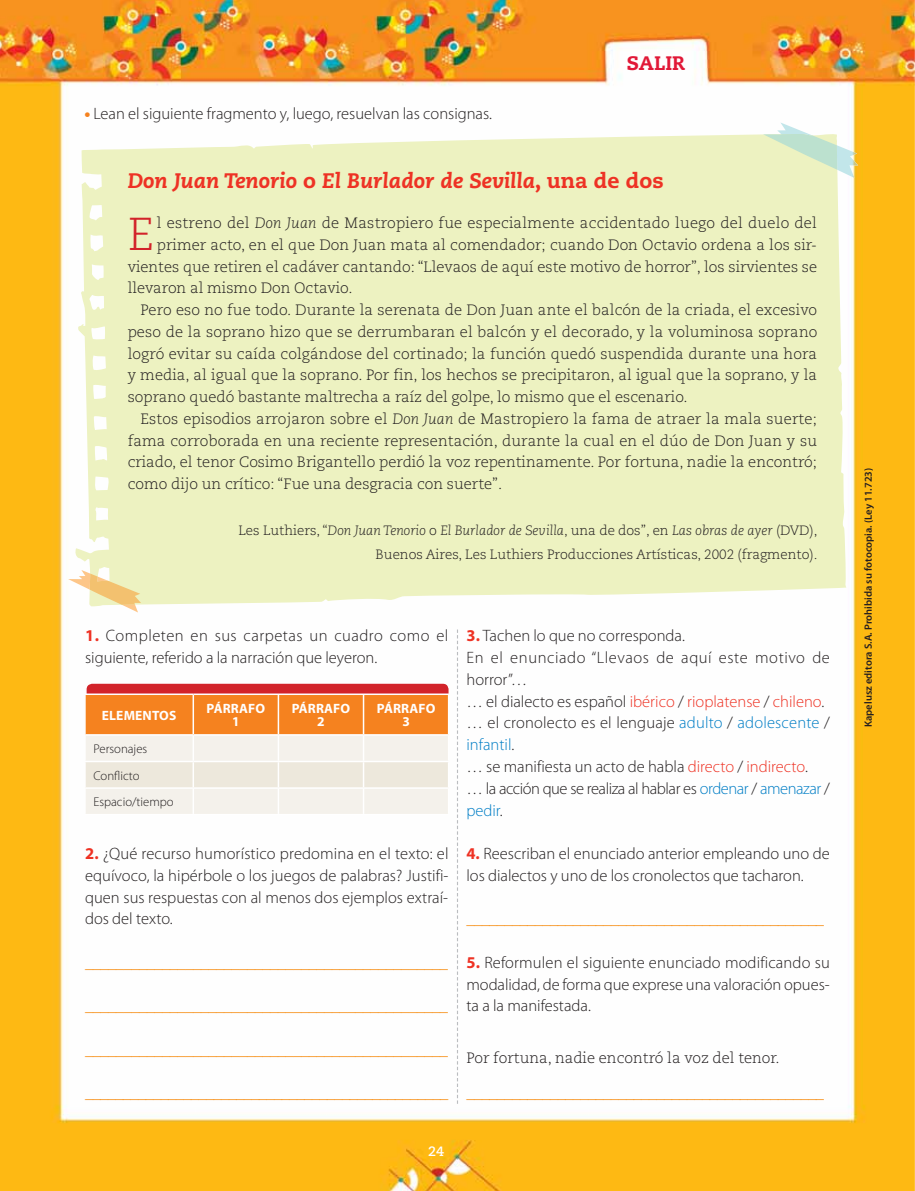
<style>
.page{position:relative;width:915px;height:1191px;background:#fff}
.page>*{position:absolute;margin:0;border:0;box-sizing:border-box;transform-origin:0 0}
.t1{font:300 46.05px "Caecilia LT Std";color:#d2232a}
.t2{font:italic 800 21px "Caecilia LT Std";color:#ee3224}
.t3{font:800 19.5px "Caecilia LT Std";color:#e11837}
.t4{font:300 16.5px/21.8px "Myriad Pro";color:#231f20}
.t5{font:300 semi-condensed 16.5px "Myriad Pro";color:#f7931d}
.t6{font:300 16.5px "Caecilia LT Std";color:#f7931d}
.t7{font:300 15px "Caecilia LT Std";letter-spacing:.005em;color:#231f20}
.t8{font:300 13.5px/24px "Caecilia LT Std";color:#231f20;text-align:right}
.t9{font:700 13.5px/13.5px "Myriad Pro";letter-spacing:.01em;color:#fff;text-align:center}
.t10{font:700 13.5px "Caecilia LT Std";color:#fff}
.t11{font:300 12.75px/26.5px "Myriad Pro";color:#231f20}
.t12{font:600 10.5px "Myriad Pro";color:#231f20}
.s1{font-weight:900;color:#f5821f}
.s2{font-style:normal}
.s3{font-style:italic}
.s4{font-weight:700;color:#ee3224}
.s5{color:#ee3224}
.s6{color:#007dc5}
</style>
<div class="page">
<img style="left:0;top:0;width:914px;height:1190px">
<div style="left:75px;top:134px;width:771px;height:472px;background:#edf2c1"></div>
<img style="left:762px;top:122px;width:95px;height:56px">
<svg style="left:763px;top:134px;width:74px;height:36px;background:#d7eac7"></svg>
<img style="left:68px;top:570px;width:70px;height:42px">
<svg style="left:90px;top:573px;width:51px;height:32px;background:#f0da9c"></svg>
<svg style="left:457px;top:629px;width:1px;height:474px"></svg>
<svg style="left:84px;top:681px;width:366px;height:133px;background:#f0be9b"></svg>
<hr style="left:277px;top:735px;width:2px;height:25px;background:#fff">
<hr style="left:277px;top:789px;width:2px;height:25px;background:#fff">
<hr style="left:277px;top:695px;width:2px;height:39px;background:#fff">
<hr style="left:192px;top:789px;width:2px;height:25px;background:#fff">
<hr style="left:277px;top:762px;width:2px;height:25px;background:#fff">
<hr style="left:192px;top:735px;width:2px;height:25px;background:#fff">
<hr style="left:192px;top:762px;width:2px;height:25px;background:#fff">
<hr style="left:192px;top:695px;width:2px;height:39px;background:#fff">
<hr style="left:84px;top:693px;width:109px;height:2px;background:#fff">
<hr style="left:84px;top:695px;width:2px;height:39px;background:#fff">
<hr style="left:193px;top:693px;width:256px;height:2px;background:#fff">
<hr style="left:362px;top:695px;width:2px;height:39px;background:#fff">
<hr style="left:447px;top:695px;width:2px;height:39px;background:#fff">
<hr style="left:84px;top:789px;width:2px;height:25px;background:#fff">
<hr style="left:362px;top:789px;width:2px;height:25px;background:#fff">
<hr style="left:447px;top:789px;width:2px;height:25px;background:#fff">
<hr style="left:84px;top:734px;width:109px;height:1px;background:#fff">
<hr style="left:84px;top:735px;width:2px;height:25px;background:#fff">
<hr style="left:193px;top:734px;width:256px;height:1px;background:#fff">
<hr style="left:362px;top:735px;width:2px;height:25px;background:#fff">
<hr style="left:447px;top:735px;width:2px;height:25px;background:#fff">
<hr style="left:84px;top:760px;width:109px;height:2px;background:#fff">
<hr style="left:84px;top:762px;width:2px;height:25px;background:#fff">
<hr style="left:193px;top:760px;width:256px;height:2px;background:#fff">
<hr style="left:362px;top:762px;width:2px;height:25px;background:#fff">
<hr style="left:447px;top:762px;width:2px;height:25px;background:#fff">
<hr style="left:84px;top:787px;width:365px;height:2px;background:#fff">
<hr style="left:84px;top:814px;width:365px;height:1px;background:#fff">
<p class="t4" style="left:84px;top:105px;width:408px"><span class="s1">•</span> Lean el siguiente fragmento y, luego, resuelvan las consignas.</p>
<h3 class="t3" style="left:626px;top:54px;width:60px">SALIR</h3>
<h2 class="t2" style="left:128px;top:168px;width:537px">Don Juan Tenorio <span class="s2">o</span> El Burlador de Sevilla<span class="s2">, una de dos</span></h2>
<h1 class="t1" style="left:128px;top:211px;width:28px">E</h1>
<p class="t7" style="left:157px;top:215px;width:661px">l estreno del <span class="s3">Don Juan</span> de Mastropiero fue especialmente accidentado luego del duelo del</p>
<p class="t7" style="left:157px;top:237px;width:661px">primer acto, en el que Don Juan mata al comendador; cuando Don Octavio ordena a los sir-</p>
<p class="t7" style="left:128px;top:259px;width:690px">vientes que retiren el cadáver cantando: “Llevaos de aquí este motivo de horror”, los sirvientes se</p>
<p class="t7" style="left:128px;top:281px;width:226px">llevaron al mismo Don Octavio.</p>
<p class="t7" style="left:140px;top:302px;width:678px">Pero eso no fue todo. Durante la serenata de Don Juan ante el balcón de la criada, el excesivo</p>
<p class="t7" style="left:128px;top:324px;width:691px">peso de la soprano hizo que se derrumbaran el balcón y el decorado, y la voluminosa soprano</p>
<p class="t7" style="left:128px;top:346px;width:690px">logró evitar su caída colgándose del cortinado; la función quedó suspendida durante una hora</p>
<p class="t7" style="left:128px;top:368px;width:690px">y media, al igual que la soprano. Por fin, los hechos se precipitaron, al igual que la soprano, y la</p>
<p class="t7" style="left:128px;top:389px;width:561px">soprano quedó bastante maltrecha a raíz del golpe, lo mismo que el escenario.</p>
<p class="t7" style="left:140px;top:411px;width:677px">Estos episodios arrojaron sobre el <span class="s3">Don Juan</span> de Mastropiero la fama de atraer la mala suerte;</p>
<p class="t7" style="left:128px;top:433px;width:690px">fama corroborada en una reciente representación, durante la cual en el dúo de Don Juan y su</p>
<p class="t7" style="left:128px;top:455px;width:690px">criado, el tenor Cosimo Brigantello perdió la voz repentinamente. Por fortuna, nadie la encontró;</p>
<p class="t7" style="left:128px;top:476px;width:376px">como dijo un crítico: “Fue una desgracia con suerte”.</p>
<p class="t8" style="left:238px;top:519px;width:580px">Les Luthiers, “<span class="s3">Don Juan Tenorio</span> o <span class="s3">El Burlador de Sevilla</span>, una de dos”, en <span class="s3">Las obras de ayer</span> (DVD),<br>Buenos Aires, Les Luthiers Producciones Artísticas, 2002 (fragmento).</p>
<p class="t4" style="left:85px;top:627px;width:364px"><span class="s4">1.</span> Completen en sus carpetas un cuadro como el siguiente, referido a la narración que leyeron.</p>
<p class="t9" style="left:102px;top:709px;width:76px">ELEMENTOS</p>
<p class="t9" style="left:206px;top:703px;width:60px">PÁRRAFO<br>1</p>
<p class="t9" style="left:291px;top:703px;width:60px">PÁRRAFO<br>2</p>
<p class="t9" style="left:376px;top:703px;width:60px">PÁRRAFO<br>3</p>
<p class="t11" style="left:93px;top:736px;width:82px">Personajes<br>Conflicto<br>Espacio/tiempo</p>
<p class="t4" style="left:85px;top:844px;width:365px;text-align:justify"><span class="s4">2.</span> ¿Qué recurso humorístico predomina en el texto: el equívoco, la hipérbole o los juegos de palabras? Justifi&shy;quen sus respuestas con al menos dos ejemplos extraí&shy;dos del texto.</p>
<p class="t5" style="left:85px;top:956px;width:364px">_______________________________________________</p>
<p class="t5" style="left:85px;top:999px;width:364px">_______________________________________________</p>
<p class="t5" style="left:85px;top:1043px;width:364px">_______________________________________________</p>
<p class="t5" style="left:85px;top:1086px;width:365px">________________________________________________</p>
<p class="t4" style="left:466px;top:626px;width:365px"><span class="s4">3.</span> Tachen lo que no corresponda.<br>En el enunciado “Llevaos de aquí este motivo de horror”…<br>… el dialecto es español <span class="s5">ibérico</span> / <span class="s5">rioplatense</span> / <span class="s5">chileno</span>. … el cronolecto es el lenguaje <span class="s6">adulto</span> / <span class="s6">adolescente</span> / <span class="s6">infantil</span>.<br>… se manifiesta un acto de habla <span class="s5">directo</span> / <span class="s5">indirecto</span>.<br>… la acción que se realiza al hablar es <span class="s6">ordenar</span> / <span class="s6">amenazar</span> / <span class="s6">pedir</span>.</p>
<p class="t4" style="left:466px;top:844px;width:364px"><span class="s4">4.</span> Reescriban el enunciado anterior empleando uno de los dialectos y uno de los cronolectos que tacharon.</p>
<p class="t6" style="left:466px;top:910px;width:359px">_______________________________________________</p>
<p class="t4" style="left:466px;top:953px;width:365px;text-align:justify"><span class="s4">5.</span> Reformulen el siguiente enunciado modificando su modalidad, de forma que exprese una valoración opues&shy;ta a la manifestada.</p>
<p class="t7" style="left:466px;top:1050px;width:314px">Por fortuna, nadie encontró la voz del tenor.</p>
<p class="t6" style="left:466px;top:1084px;width:359px">_______________________________________________</p>
<p class="t10" style="left:428px;top:1144px;width:17px">24</p>
<p class="t12" style="left:864px;top:727px;width:261px;rotate:-90deg">Kapelusz editora S.A. Prohibida su fotocopia. (Ley 11.723)</p>
</div>
